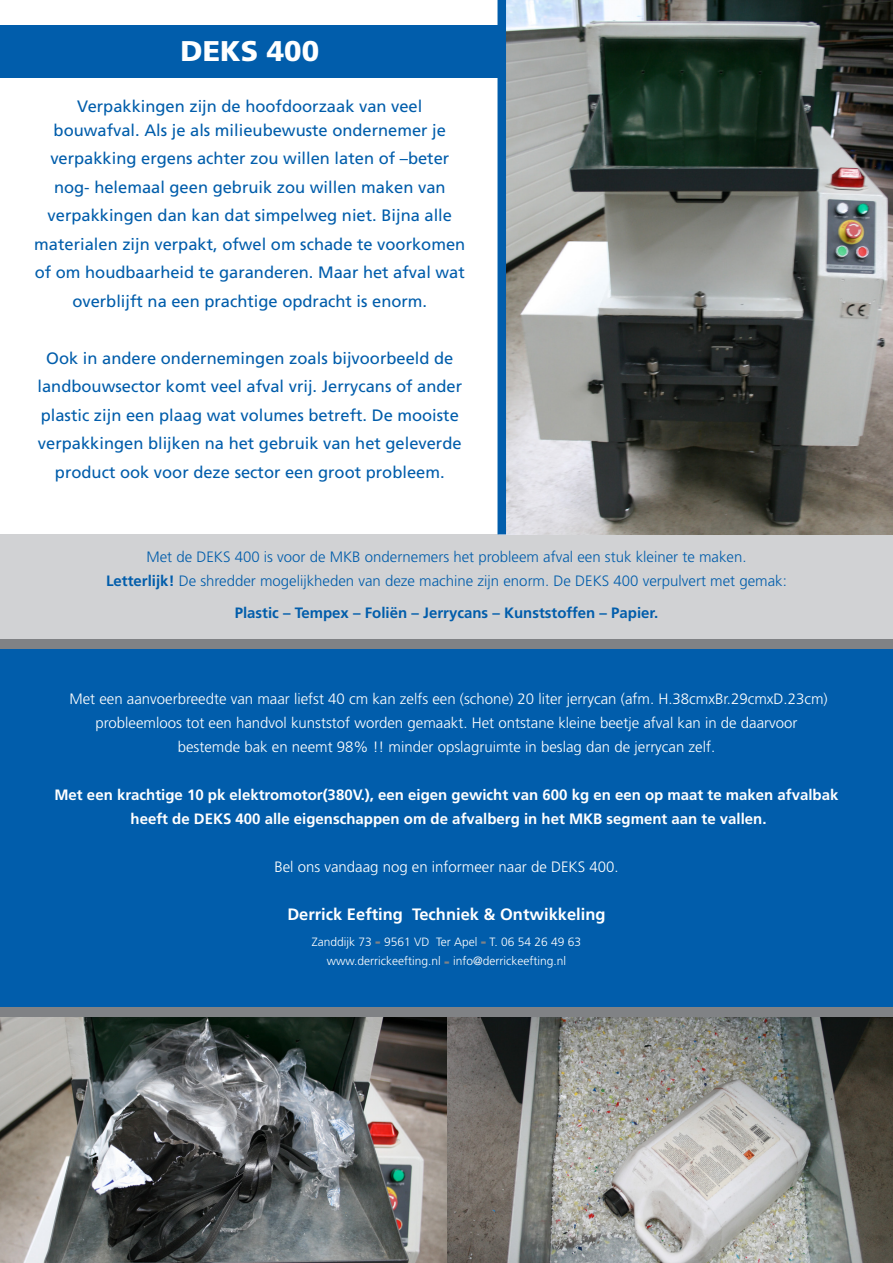
<style>
.page{position:relative;width:893px;height:1263px;background:#fff}
.page>*{position:absolute;margin:0;border:0;box-sizing:border-box;transform-origin:0 0}
.t1{font:900 28.5px "Frutiger LT Std";color:#fff}
.t2{font:16.5px/28.5px "Frutiger LT Std";color:#015dab;text-align:center}
.t3{font:700 16.5px "Frutiger LT Std";color:#fff}
.t4{font:300 15px/24px "Frutiger LT Std";color:#fff;text-align:center}
.t5{font:700 15px/24px "Frutiger LT Std";color:#fff;text-align:center}
.t6{font:300 15px/24px "Frutiger LT Std";color:#015dab;text-align:center}
.t7{font:700 15px "Frutiger LT Std";color:#015dab}
.t8{font:300 12px/19.5px "Frutiger LT Std";color:#fff;text-align:center}
.s1{font-weight:700}
.s2{font-weight:900;font-size:16.5px;color:#808285}
</style>
<div class="page">
<div style="left:0;top:26px;width:500px;height:52px;background:#015dab"></div>
<div style="left:0;top:644px;width:893px;height:496px;background:#015dab"></div>
<img style="left:0;top:1017px;width:893px;height:246px">
<div style="left:0;top:534px;width:893px;height:114px;background:#d1d2d4"></div>
<div style="left:0;top:639px;width:893px;height:9px;background:#808285"></div>
<div style="left:0;top:1007px;width:893px;height:10px;background:#808285"></div>
<img style="left:506px;top:0;width:387px;height:534px">
<div style="left:497px;top:0;width:9px;height:534px;background:#015dab"></div>
<h1 class="t1" style="left:180px;top:34px;width:140px">DEKS 400</h1>
<p class="t2" style="left:54px;top:94px;width:394px;line-height:24px">Verpakkingen zijn de hoofdoorzaak van veel bouwafval. Als je als milieubewuste ondernemer je</p>
<p class="t2" style="left:34px;top:144px;width:432px">verpakking ergens achter zou willen laten of –beter nog- helemaal geen gebruik zou willen maken van verpakkingen dan kan dat simpelweg niet. Bijna alle materialen zijn verpakt, ofwel om schade te voorkomen of om houdbaarheid te garanderen. Maar het afval wat overblijft na een prachtige opdracht is enorm.</p>
<p class="t2" style="left:38px;top:344px;width:426px">Ook in andere ondernemingen zoals bijvoorbeeld de landbouwsector komt veel afval vrij. Jerrycans of ander plastic zijn een plaag wat volumes betreft. De mooiste verpakkingen blijken na het gebruik van het geleverde product ook voor deze sector een groot probleem.</p>
<p class="t6" style="left:106px;top:545px;width:682px">Met de DEKS 400 is voor de MKB ondernemers het probleem afval een stuk kleiner te maken.<br><span class="s1">Letterlijk!</span> De shredder mogelijkheden van deze machine zijn enorm. De DEKS 400 verpulvert met gemak:</p>
<p class="t7" style="left:235px;top:604px;width:425px">Plastic – Tempex – Foliën – Jerrycans – Kunststoffen – Papier.</p>
<p class="t4" style="left:69px;top:687px;width:760px">Met een aanvoerbreedte van maar liefst 40 cm kan zelfs een (schone) 20 liter jerrycan (afm. H.38cmxBr.29cmxD.23cm) probleemloos tot een handvol kunststof worden gemaakt. Het ontstane kleine beetje afval kan in de daarvoor bestemde bak en neemt 98% !! minder opslagruimte in beslag dan de jerrycan zelf.</p>
<p class="t5" style="left:54px;top:783px;width:785px">Met een krachtige 10 pk elektromotor(380V.), een eigen gewicht van 600 kg en een op maat te maken afvalbak heeft de DEKS 400 alle eigenschappen om de afvalberg in het MKB segment aan te vallen.</p>
<p class="t4" style="left:274px;top:855px;width:346px">Bel ons vandaag nog en informeer naar de DEKS 400.</p>
<p class="t3" style="left:287px;top:905px;width:320px">Derrick Eefting Techniek &amp; Ontwikkeling</p>
<p class="t8" style="left:312px;top:932px;width:271px">Zanddijk 73 <span class="s2">-</span> 9561 VD Ter Apel <span class="s2">-</span> T. 06 54 26 49 63 www.derrickeefting.nl <span class="s2">-</span> info@derrickeefting.nl</p>
</div>
